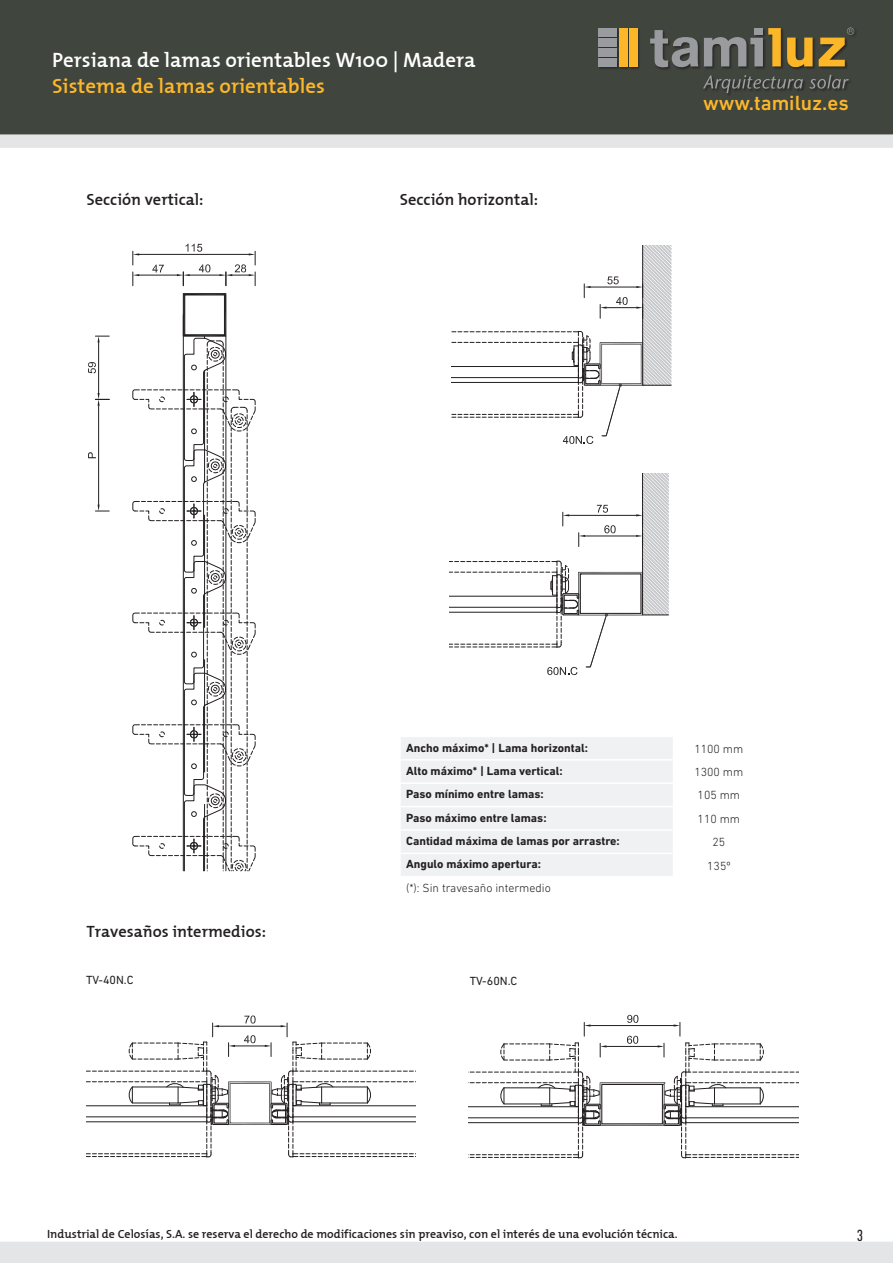
<style>
.page{position:relative;width:893px;height:1263px;background:#fff}
.page>*{position:absolute;margin:0;border:0;box-sizing:border-box;transform-origin:0 0}
.t1{font:600 21px "The Mix";color:#fff}
.t2{font:600 21px "The Mix";color:#fcb729}
.t3{font:500 20.85px "DIN Next LT Pro";color:#fcb729}
.t4{font:600 16.5px "The Mix";color:#231f20}
.t5{font:condensed 16.5px "DIN Next LT Pro";color:#231f20}
.t6{font:700 12px "DIN Next LT Pro";color:#231f20}
.t7{font:600 12px "The Mix";color:#231f20}
.t8{font:300 12px "DIN Next LT Pro";color:#231f20}
.t9{font:12px "DIN Next LT Pro";color:#231f20}
</style>
<div class="page">
<div style="left:401px;top:737px;width:272px;height:139px;background:#f0f1f2"></div>
<div style="left:0;top:0;width:893px;height:135px;background:#40453d"></div>
<div style="left:0;top:1242px;width:893px;height:21px;background:#e4e5e7"></div>
<svg style="left:0;top:134px;width:893px;height:14px;background:#dfe0e1"></svg>
<div style="left:598px;top:27px;width:260px;height:70px;background:#231f20;opacity:.75"></div>
<svg style="left:703px;top:75px;width:100px;height:18px"></svg>
<svg style="left:809px;top:75px;width:40px;height:14px"></svg>
<div style="left:598px;top:58px;width:19px;height:9px;background:#999b9e"></div>
<div style="left:598px;top:28px;width:19px;height:9px;background:#999b9e"></div>
<div style="left:598px;top:38px;width:19px;height:9px;background:#999b9e"></div>
<div style="left:598px;top:48px;width:19px;height:9px;background:#999b9e"></div>
<div style="left:619px;top:28px;width:8px;height:39px;background:#fcb729"></div>
<div style="left:629px;top:28px;width:9px;height:39px;background:#fcb729"></div>
<svg style="left:819px;top:27px;width:35px;height:39px"></svg>
<svg style="left:787px;top:38px;width:26px;height:29px"></svg>
<svg style="left:650px;top:28px;width:131px;height:40px"></svg>
<div style="left:754px;top:28px;width:9px;height:7px;background:#999b9e"></div>
<div style="left:183px;top:293px;width:43px;height:43px;border:1px solid #231f20"></div>
<hr style="left:139px;top:275px;width:38px;height:1px;background:#231f20">
<svg style="left:133px;top:272px;width:6px;height:14px"></svg>
<svg style="left:152px;top:265px;width:12px;height:7px"></svg>
<hr style="left:98px;top:342px;width:1px;height:51px;background:#231f20">
<svg style="left:95px;top:336px;width:14px;height:6px"></svg>
<svg style="left:88px;top:362px;width:8px;height:11px"></svg>
<hr style="left:98px;top:406px;width:1px;height:99px;background:#231f20">
<svg style="left:88px;top:452px;width:8px;height:6px"></svg>
<svg style="left:95px;top:393px;width:14px;height:13px"></svg>
<svg style="left:95px;top:505px;width:14px;height:7px"></svg>
<svg style="left:133px;top:294px;width:122px;height:578px"></svg>
<hr style="left:139px;top:254px;width:110px;height:1px;background:#231f20">
<svg style="left:133px;top:251px;width:6px;height:14px"></svg>
<svg style="left:177px;top:244px;width:79px;height:42px"></svg>
<svg style="left:452px;top:246px;width:220px;height:198px"></svg>
<svg style="left:450px;top:473px;width:219px;height:202px"></svg>
<svg style="left:86px;top:1015px;width:330px;height:142px"></svg>
<hr style="left:469px;top:1106px;width:109px;height:1px;background:#231f20">
<hr style="left:469px;top:1122px;width:109px;height:1px;background:#231f20">
<hr style="left:469px;top:1117px;width:109px;height:1px;background:#231f20">
<svg style="left:470px;top:1015px;width:328px;height:143px"></svg>
<p class="t1" style="left:52px;top:42px;width:425px">Persiana de lamas orientables W100 | Madera</p>
<p class="t2" style="left:52px;top:69px;width:274px">Sistema de lamas orientables</p>
<p class="t4" style="left:86px;top:186px;width:119px">Sección vertical:</p>
<p class="t4" style="left:400px;top:186px;width:140px">Sección horizontal:</p>
<p class="t3" style="left:703px;top:91px;width:147px">www.tamiluz.es</p>
<p class="t6" style="left:406px;top:740px;width:183px">Ancho máximo* | Lama horizontal:</p>
<p class="t8" style="left:694px;top:742px;width:50px">1100 mm</p>
<p class="t6" style="left:406px;top:764px;width:158px">Alto máximo* | Lama vertical:</p>
<p class="t8" style="left:694px;top:765px;width:50px">1300 mm</p>
<p class="t6" style="left:406px;top:787px;width:139px">Paso mínimo entre lamas:</p>
<p class="t8" style="left:698px;top:788px;width:44px">105 mm</p>
<p class="t6" style="left:406px;top:810px;width:142px">Paso máximo entre lamas:</p>
<p class="t8" style="left:698px;top:812px;width:44px">110 mm</p>
<p class="t6" style="left:406px;top:834px;width:215px">Cantidad máxima de lamas por arrastre:</p>
<p class="t8" style="left:712px;top:835px;width:14px">25</p>
<p class="t6" style="left:406px;top:857px;width:136px">Angulo máximo apertura:</p>
<p class="t8" style="left:707px;top:858px;width:25px">135º</p>
<p class="t8" style="left:406px;top:881px;width:146px">(*): Sin travesaño intermedio</p>
<p class="t4" style="left:86px;top:917px;width:181px">Travesaños intermedios:</p>
<p class="t9" style="left:86px;top:973px;width:49px">TV-40N.C</p>
<p class="t9" style="left:470px;top:974px;width:49px">TV-60N.C</p>
<p class="t7" style="left:47px;top:1224px;width:632px">Industrial de Celosías, S.A. se reserva el derecho de modificaciones sin preaviso, con el interés de una evolución técnica.</p>
<p class="t5" style="left:857px;top:1226px;width:8px">3</p>
</div>
